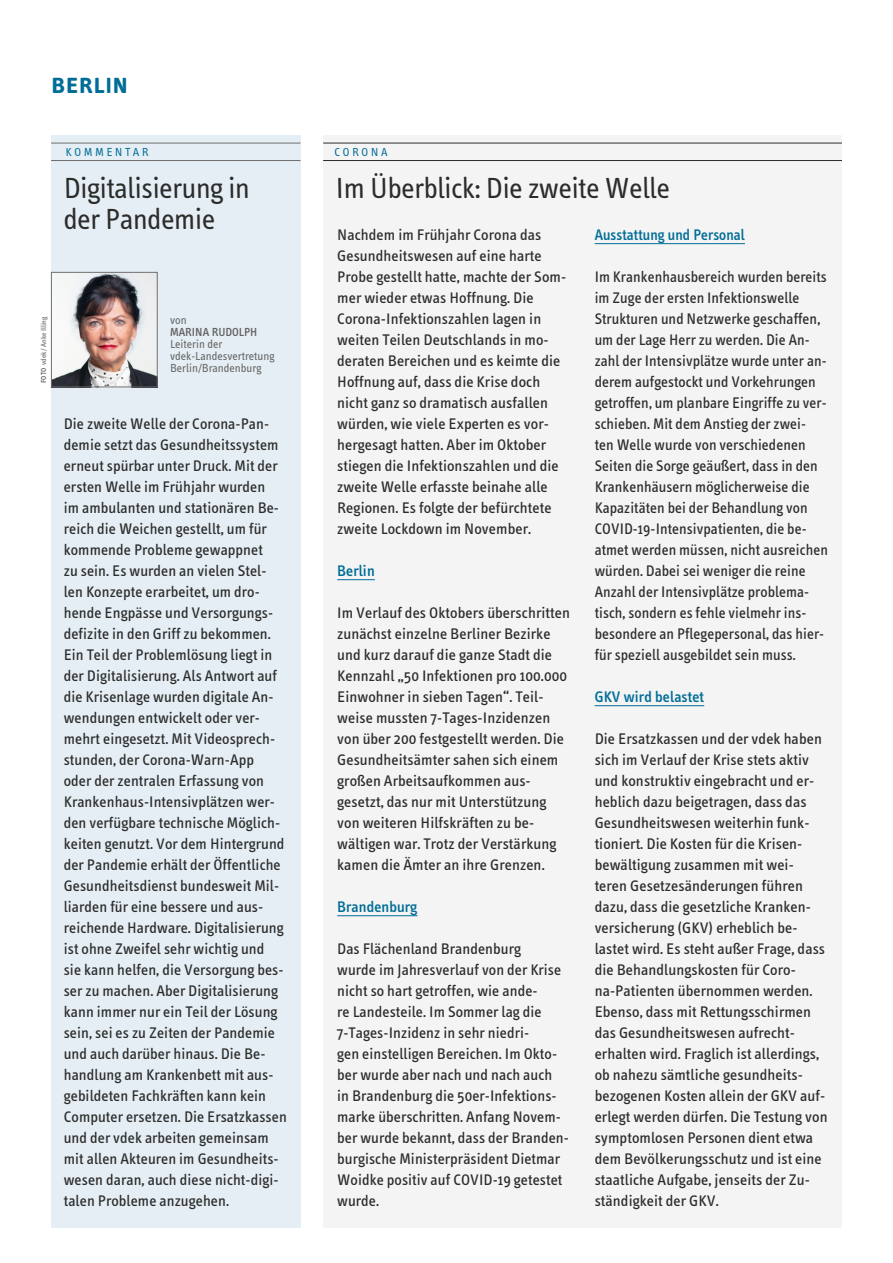
<style>
.page{position:relative;width:893px;height:1263px;background:#fff}
.page>*{position:absolute;margin:0;border:0;box-sizing:border-box;transform-origin:0 0}
._3_Rubrik_X_Head_Rubrik_UA{font:30px/31.5px "Info Text";color:#2c2c2b}
.t1{font:30px "Info Text Semi Bold Caps";color:#006d97}
._3_Rubrik_X_Copy_Rubrik_UA{font:15.75px/21px "Info Text";letter-spacing:.005em;color:#2c2c2b}
._1_Artikel_X_--_Zwischenüberschrift_UA{font:500 15.75px "Info Text";color:#006d97}
.t2{font:12px/12px "Info Text";color:#636362}
._3_Rubrik_X_Head_Rubrik_UA-2{font:12px "Info OT Text";color:#006d97}
.t3{font:7.5px "Info Text";color:#6f6f6e}
.s1{font-weight:600}
.s2{font-weight:500}
</style>
<div class="page">
<div style="left:323px;top:135px;width:519px;height:1092px;background:#f4f4f4"></div>
<hr style="left:337px;top:579px;width:38px;height:1px;background:#006d97">
<hr style="left:337px;top:915px;width:80px;height:1px;background:#006d97">
<hr style="left:595px;top:243px;width:150px;height:1px;background:#006d97">
<hr style="left:595px;top:705px;width:109px;height:1px;background:#006d97">
<div style="left:51px;top:135px;width:249px;height:1092px;background:#e5eef4"></div>
<hr style="left:51px;top:143px;width:249px;height:1px;background:#6f6f6e">
<hr style="left:51px;top:160px;width:249px;height:1px;background:#6f6f6e">
<img style="left:53px;top:274px;width:102px;height:111px">
<div style="left:51px;top:272px;width:106px;height:115px;border:1px solid #6f6f6e"></div>
<hr style="left:323px;top:143px;width:519px;height:1px;background:#2c2c2b">
<hr style="left:323px;top:160px;width:519px;height:1px;background:#2c2c2b">
<h1 class="t1" style="left:51px;top:66px;width:79px">berlin</h1>
<h2 class="_3_Rubrik_X_Head_Rubrik_UA-2" style="left:66px;top:145px;width:85px">KOMMENTAR</h2>
<h2 class="_3_Rubrik_X_Head_Rubrik_UA" style="left:64px;top:172px;width:188px">Digitalisierung in der Pandemie</h2>
<p class="t3" style="left:39px;top:383px;width:68px;rotate:-90deg"><span class="s1">FOTO</span> vdek /Anke Illing</p>
<p class="t2" style="left:170px;top:314px;width:106px">von<br><span class="s2">MARINA RUDOLPH<br></span>Leiterin der vdek-Landesvertretung<br>Berlin/Brandenburg</p>
<p class="_3_Rubrik_X_Copy_Rubrik_UA" style="left:64px;top:413px;width:225px">Die zweite Welle der Corona-Pan&shy;demie setzt das Gesundheitssystem erneut spürbar unter Druck. Mit der ersten Welle im Frühjahr wurden<br>im ambulanten und stationären Be&shy;reich die Weichen gestellt, um für kommende Probleme gewappnet<br>zu sein. Es wurden an vielen Stel&shy;len Konzepte erarbeitet, um dro&shy;hende Engpässe und Versorgungs&shy;defizite in den Griff zu bekommen.<br>Ein Teil der Problemlösung liegt in der Digitalisierung. Als Antwort auf die Krisenlage wurden digitale An&shy;wendungen entwickelt oder ver&shy;mehrt eingesetzt. Mit Videosprech&shy;stunden, der Corona-Warn-App<br>oder der zentralen Erfassung von Krankenhaus-Intensivplätzen wer&shy;den verfügbare technische Möglich&shy;keiten genutzt. Vor dem Hintergrund der Pandemie erhält der Öffentliche Gesundheitsdienst bundesweit Mil&shy;liarden für eine bessere und aus&shy;reichende Hardware. Digitalisierung ist ohne Zweifel sehr wichtig und<br>sie kann helfen, die Versorgung bes&shy;ser zu machen. Aber Digitalisierung kann immer nur ein Teil der Lösung sein, sei es zu Zeiten der Pandemie und auch darüber hinaus. Die Be&shy;handlung am Krankenbett mit aus&shy;gebildeten Fachkräften kann kein Computer ersetzen. Die Ersatzkassen und der vdek arbeiten gemeinsam mit allen Akteuren im Gesundheits&shy;wesen daran, auch diese nicht-digi&shy;talen Probleme anzugehen.</p>
<h2 class="_3_Rubrik_X_Head_Rubrik_UA-2" style="left:335px;top:145px;width:55px">CORONA</h2>
<h2 class="_3_Rubrik_X_Head_Rubrik_UA" style="left:336px;top:173px;width:336px">Im Überblick: Die zweite Welle</h2>
<p class="_3_Rubrik_X_Copy_Rubrik_UA" style="left:337px;top:224px;width:231px">Nachdem im Frühjahr Corona das Gesundheitswesen auf eine harte Probe gestellt hatte, machte der Som&shy;mer wieder etwas Hoffnung. Die Corona-Infektionszahlen lagen in weiten Teilen Deutschlands in mo&shy;deraten Bereichen und es keimte die Hoffnung auf, dass die Krise doch nicht ganz so dramatisch ausfallen würden, wie viele Experten es vor&shy;hergesagt hatten. Aber im Oktober stiegen die Infektionszahlen und die zweite Welle erfasste beinahe alle Regionen. Es folgte der befürchtete zweite Lockdown im November.</p>
<h3 class="_1_Artikel_X_--_Zwischenüberschrift_UA" style="left:337px;top:562px;width:39px">Berlin</h3>
<p class="_3_Rubrik_X_Copy_Rubrik_UA" style="left:337px;top:602px;width:234px">Im Verlauf des Oktobers überschritten zunächst einzelne Berliner Bezirke und kurz darauf die ganze Stadt die Kennzahl „50 Infektionen pro 100.000<br>Einwohner in sieben Tagen“. Teil&shy;weise mussten 7-Tages-Inzidenzen von über 200 festgestellt werden. Die Gesundheitsämter sahen sich einem großen Arbeitsaufkommen aus&shy;gesetzt, das nur mit Unterstützung von weiteren Hilfskräften zu be&shy;wältigen war. Trotz der Verstärkung kamen die Ämter an ihre Grenzen.</p>
<h3 class="_1_Artikel_X_--_Zwischenüberschrift_UA" style="left:337px;top:898px;width:82px">Brandenburg</h3>
<p class="_3_Rubrik_X_Copy_Rubrik_UA" style="left:337px;top:938px;width:233px">Das Flächenland Brandenburg<br>wurde im Jahresverlauf von der Krise nicht so hart getroffen, wie ande-<br>re Landesteile. Im Sommer lag die 7-Tages-Inzidenz in sehr niedri-<br>gen einstelligen Bereichen. Im Okto&shy;ber wurde aber nach und nach auch<br>in Brandenburg die 50er-Infektions&shy;marke überschritten. Anfang Novem&shy;ber wurde bekannt, dass der Branden&shy;burgische Ministerpräsident Dietmar Woidke positiv auf COVID-19 getestet wurde.</p>
<h3 class="_1_Artikel_X_--_Zwischenüberschrift_UA" style="left:595px;top:226px;width:152px">Ausstattung und Personal</h3>
<p class="_3_Rubrik_X_Copy_Rubrik_UA" style="left:595px;top:266px;width:235px">Im Krankenhausbereich wurden bereits im Zuge der ersten Infektionswelle Strukturen und Netzwerke geschaffen, um der Lage Herr zu werden. Die An&shy;zahl der Intensivplätze wurde unter an&shy;derem aufgestockt und Vorkehrungen getroffen, um planbare Eingriffe zu ver&shy;schieben. Mit dem Anstieg der zwei&shy;ten Welle wurde von verschiedenen Seiten die Sorge geäußert, dass in den Krankenhäusern möglicherweise die Kapazitäten bei der Behandlung von COVID-19-Intensivpatienten, die be&shy;atmet werden müssen, nicht ausreichen würden. Dabei sei weniger die reine Anzahl der Intensivplätze problema&shy;tisch, sondern es fehle vielmehr ins&shy;besondere an Pflegepersonal, das hier&shy;für speziell ausgebildet sein muss.</p>
<h3 class="_1_Artikel_X_--_Zwischenüberschrift_UA" style="left:595px;top:688px;width:111px">GKV wird belastet</h3>
<p class="_3_Rubrik_X_Copy_Rubrik_UA" style="left:595px;top:728px;width:234px">Die Ersatzkassen und der vdek haben sich im Verlauf der Krise stets aktiv und konstruktiv eingebracht und er&shy;heblich dazu beigetragen, dass das Gesundheitswesen weiterhin funk&shy;tioniert. Die Kosten für die Krisen&shy;bewältigung zusammen mit wei&shy;teren Gesetzesänderungen führen dazu, dass die gesetzliche Kranken&shy;versicherung (GKV) erheblich be&shy;lastet wird. Es steht außer Frage, dass die Behandlungskosten für Coro&shy;na-Patienten übernommen werden.<br>Ebenso, dass mit Rettungsschirmen das Gesundheitswesen aufrecht&shy;erhalten wird. Fraglich ist allerdings, ob nahezu sämtliche gesundheits&shy;bezogenen Kosten allein der GKV auf&shy;erlegt werden dürfen. Die Testung von symptomlosen Personen dient etwa dem Bevölkerungsschutz und ist eine staatliche Aufgabe, jenseits der Zu&shy;ständigkeit der GKV.</p>
</div>
